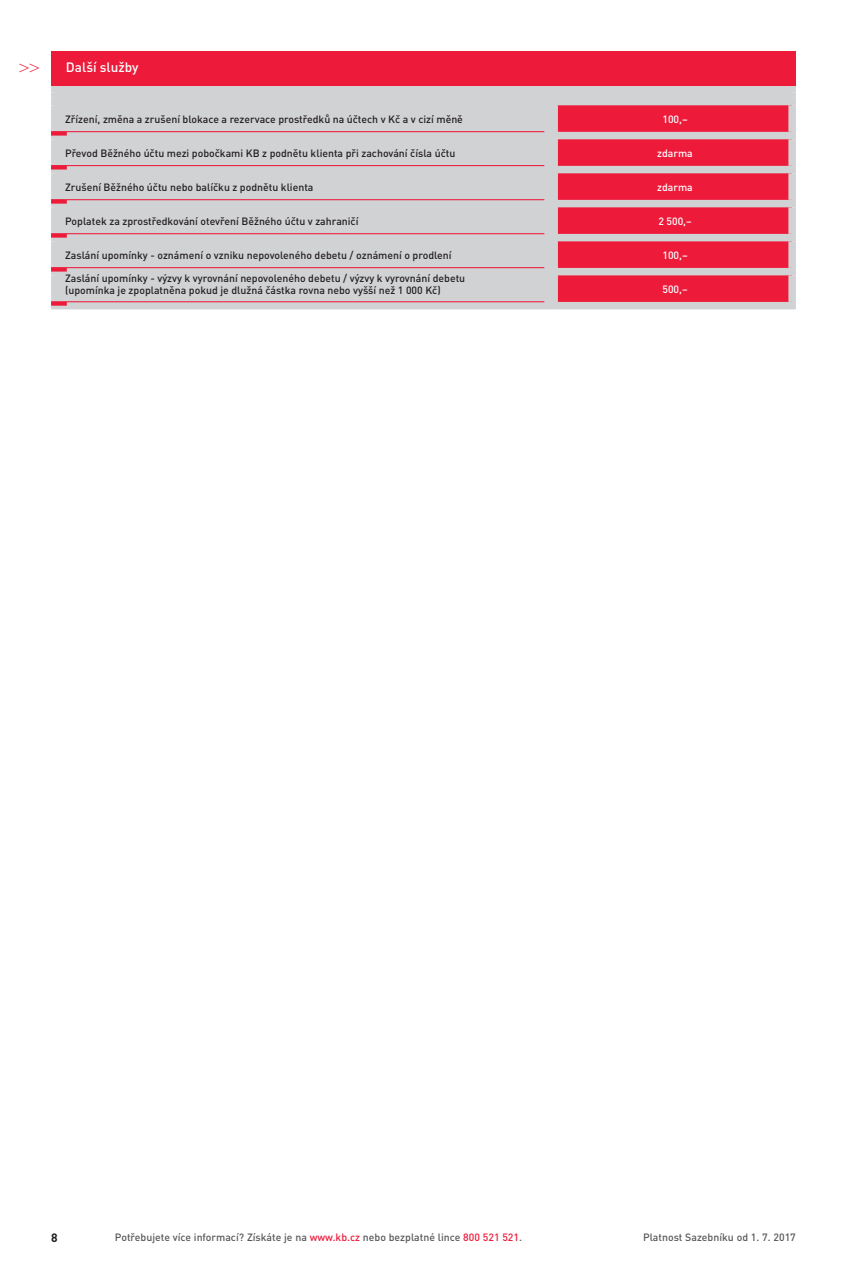
<style>
.page{position:relative;width:847px;height:1263px;background:#fff}
.page>*{position:absolute;margin:0;border:0;box-sizing:border-box;transform-origin:0 0}
.t1{font:18px "Times New Roman";color:#ed1a3a}
.t2{font:500 13.5px "DIN Pro";color:#fff}
.t3{font:700 12px "DIN Pro";color:#231f20}
.t4{font:500 10.5px/12px "DIN Pro";color:#231f20}
.t5{font:500 10.5px "DIN Pro";color:#57585a}
.t6{font:500 10.5px "DIN Pro";color:#fff}
.s1{color:#ed1a3a}
</style>
<div class="page">
<div style="left:59px;top:93px;width:729px;height:209px;background:#d1d2d4"></div>
<svg style="left:557px;top:105px;width:231px;height:197px;background:#ec1f3e"></svg>
<div style="left:51px;top:85px;width:506px;height:8px;background:#d1d2d4"></div>
<div style="left:51px;top:93px;width:8px;height:5px;background:#d1d2d4"></div>
<div style="left:557px;top:85px;width:238px;height:8px;background:#d1d2d4"></div>
<svg style="left:788px;top:93px;width:7px;height:5px"></svg>
<div style="left:51px;top:98px;width:506px;height:7px;background:#d1d2d4"></div>
<div style="left:51px;top:105px;width:8px;height:27px;background:#d1d2d4"></div>
<div style="left:557px;top:98px;width:238px;height:7px;background:#d1d2d4"></div>
<div style="left:788px;top:105px;width:7px;height:27px;background:#d1d2d4"></div>
<div style="left:51px;top:132px;width:506px;height:7px;background:#d1d2d4"></div>
<div style="left:51px;top:139px;width:8px;height:27px;background:#d1d2d4"></div>
<div style="left:557px;top:132px;width:238px;height:7px;background:#d1d2d4"></div>
<div style="left:788px;top:139px;width:7px;height:27px;background:#d1d2d4"></div>
<div style="left:51px;top:166px;width:506px;height:7px;background:#d1d2d4"></div>
<div style="left:51px;top:173px;width:8px;height:27px;background:#d1d2d4"></div>
<div style="left:557px;top:166px;width:238px;height:7px;background:#d1d2d4"></div>
<div style="left:788px;top:173px;width:7px;height:27px;background:#d1d2d4"></div>
<div style="left:51px;top:200px;width:506px;height:7px;background:#d1d2d4"></div>
<div style="left:51px;top:207px;width:8px;height:27px;background:#d1d2d4"></div>
<div style="left:557px;top:200px;width:238px;height:7px;background:#d1d2d4"></div>
<div style="left:788px;top:207px;width:7px;height:27px;background:#d1d2d4"></div>
<div style="left:51px;top:234px;width:506px;height:7px;background:#d1d2d4"></div>
<div style="left:51px;top:241px;width:8px;height:27px;background:#d1d2d4"></div>
<div style="left:557px;top:234px;width:238px;height:7px;background:#d1d2d4"></div>
<div style="left:788px;top:241px;width:7px;height:27px;background:#d1d2d4"></div>
<div style="left:51px;top:268px;width:506px;height:7px;background:#d1d2d4"></div>
<div style="left:51px;top:275px;width:8px;height:27px;background:#d1d2d4"></div>
<div style="left:557px;top:268px;width:238px;height:7px;background:#d1d2d4"></div>
<div style="left:788px;top:275px;width:7px;height:27px;background:#d1d2d4"></div>
<div style="left:51px;top:302px;width:506px;height:7px;background:#d1d2d4"></div>
<div style="left:557px;top:302px;width:238px;height:7px;background:#d1d2d4"></div>
<div style="left:51px;top:51px;width:744px;height:34px;background:#ed1a3a"></div>
<hr style="left:51px;top:131px;width:493px;height:1px;background:#ed1a3a">
<svg style="left:51px;top:132px;width:16px;height:4px"></svg>
<hr style="left:51px;top:165px;width:493px;height:1px;background:#ed1a3a">
<hr style="left:51px;top:166px;width:16px;height:3px;background:#ed1a3a">
<hr style="left:51px;top:199px;width:493px;height:1px;background:#ed1a3a">
<svg style="left:51px;top:200px;width:16px;height:4px"></svg>
<hr style="left:51px;top:233px;width:493px;height:1px;background:#ed1a3a">
<svg style="left:51px;top:234px;width:16px;height:4px"></svg>
<hr style="left:51px;top:267px;width:493px;height:1px;background:#ed1a3a">
<svg style="left:51px;top:268px;width:16px;height:4px"></svg>
<hr style="left:51px;top:301px;width:493px;height:1px;background:#ed1a3a">
<svg style="left:51px;top:302px;width:16px;height:4px"></svg>
<h1 class="t1" style="left:19px;top:56px;width:22px">&gt;&gt;</h1>
<p class="t2" style="left:66px;top:58px;width:74px">Další služby</p>
<p class="t4" style="left:65px;top:112px;width:399px">Zřízení, změna a zrušení blokace a rezervace prostředků na účtech v Kč a v cizí měně</p>
<p class="t6" style="left:662px;top:112px;width:27px">100,–</p>
<p class="t4" style="left:65px;top:146px;width:391px">Převod Běžného účtu mezi pobočkami KB z podnětu klienta při zachování čísla účtu</p>
<p class="t6" style="left:657px;top:146px;width:37px">zdarma</p>
<p class="t4" style="left:65px;top:180px;width:250px">Zrušení Běžného účtu nebo balíčku z podnětu klienta</p>
<p class="t6" style="left:657px;top:180px;width:37px">zdarma</p>
<p class="t4" style="left:65px;top:214px;width:295px">Poplatek za zprostředkování otevření Běžného účtu v zahraničí</p>
<p class="t6" style="left:658px;top:214px;width:35px">2 500,–</p>
<p class="t4" style="left:65px;top:248px;width:388px">Zaslání upomínky - oznámení o vzniku nepovoleného debetu / oznámení o prodlení</p>
<p class="t6" style="left:662px;top:248px;width:27px">100,–</p>
<p class="t4" style="left:65px;top:272px;width:401px">Zaslání upomínky - výzvy k vyrovnání nepovoleného debetu / výzvy k vyrovnání debetu (upomínka je zpoplatněna pokud je dlužná částka rovna nebo vyšší než 1 000 Kč)</p>
<p class="t6" style="left:662px;top:282px;width:27px">500,–</p>
<p class="t3" style="left:51px;top:1229px;width:8px">8</p>
<p class="t5" style="left:115px;top:1230px;width:408px">Potřebujete více informací? Získáte je na <span class="s1">www.kb.cz</span> nebo bezplatné lince <span class="s1">800 521 521</span>.</p>
<p class="t5" style="left:642px;top:1230px;width:154px">Platnost Sazebníku od 1. 7. 2017</p>
</div>
